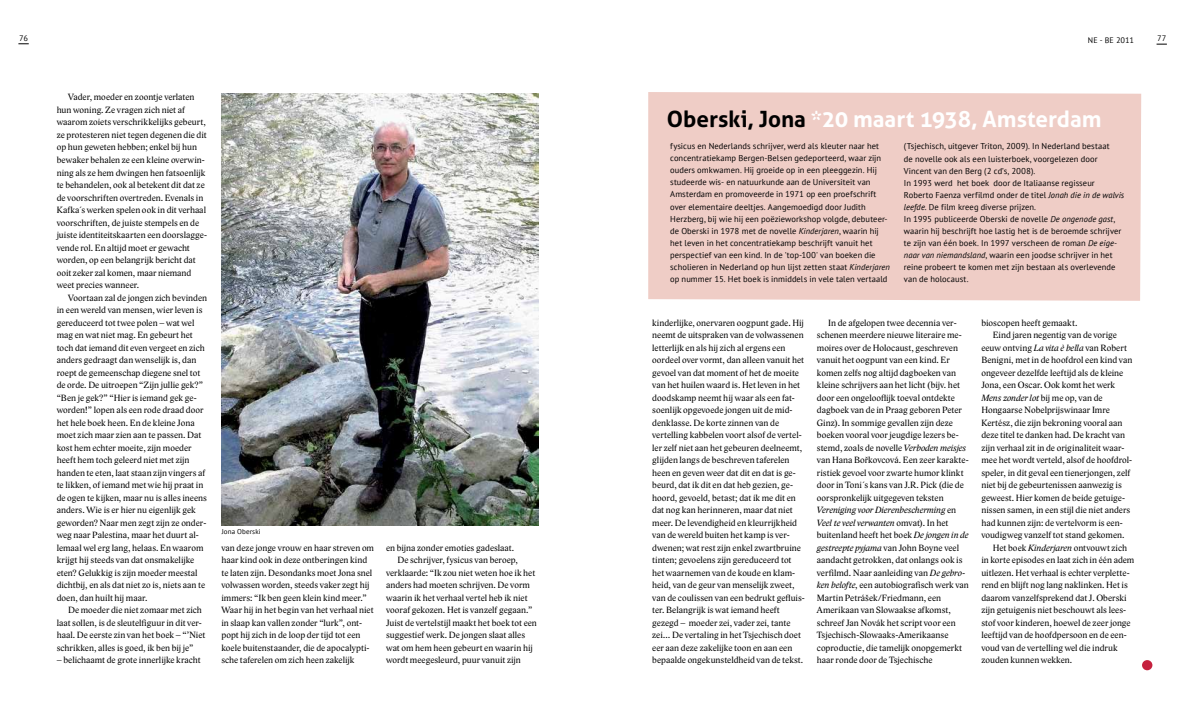
<style>
.page{position:relative;width:1191px;height:709px;background:#fff}
.page>*{position:absolute;margin:0;border:0;box-sizing:border-box;transform-origin:0 0}
.t1{font:700 22.5px "Aller";letter-spacing:-.005em;color:#fff}
.t2{font:9.3px/12.5px "Lido STF";letter-spacing:.005em;color:#000}
.t3{font:italic 9.3px "Lido STF";letter-spacing:-.005em;color:#000}
.t4{font:8.5px/12px "PT Sans";letter-spacing:.005em;color:#000}
.t5{font:8px "PT Sans";letter-spacing:-.01em;color:#000}
.t6{font:7px "PT Sans";letter-spacing:.02em;color:#000}
.s1{color:#000}
.s2{font-style:italic}
.s3{font-style:normal}
</style>
<div class="page">
<div style="left:1142px;top:660px;width:10px;height:10px;background:#c5213e;border-radius:50%"></div>
<div style="left:648px;top:92px;width:493px;height:209px;background:#efcdc6"></div>
<img style="left:221px;top:94px;width:318px;height:431px">
<p class="t5" style="left:19px;top:33px;width:10px">76</p>
<p class="t5" style="left:1087px;top:35px;width:48px">NE - BE 2011</p>
<p class="t5" style="left:1157px;top:33px;width:11px">77</p>
<p class="t2" style="left:57px;top:91px;width:152px;text-indent:11px">Vader, moeder en zoontje verlaten hun woning. Ze vragen zich niet af waarom zoiets verschrikkelijks gebeurt, ze protesteren niet tegen degenen die dit op hun geweten hebben; enkel bij hun bewaker behalen ze een kleine overwin&shy;ning als ze hem dwingen hen fatsoenlijk te behandelen, ook al betekent dit dat ze de voorschriften overtreden. Evenals in Kafka´s werken spelen ook in dit verhaal voorschriften, de juiste stempels en de juiste identiteitskaarten een doorslagge&shy;vende rol. En altijd moet er gewacht worden, op een belangrijk bericht dat ooit zeker zal komen, maar niemand weet precies wanneer.</p>
<p class="t2" style="left:57px;top:291px;width:152px;text-indent:11px">Voortaan zal de jongen zich bevinden in een wereld van mensen, wier leven is gereduceerd tot twee polen – wat wel mag en wat niet mag. En gebeurt het toch dat iemand dit even vergeet en zich anders gedraagt dan wenselijk is, dan roept de gemeenschap diegene snel tot de orde. De uitroepen “Zijn jullie gek?” “Ben je gek?” “Hier is iemand gek ge&shy;worden!” lopen als een rode draad door het hele boek heen. En de kleine Jona moet zich maar zien aan te passen. Dat kost hem echter moeite, zijn moeder heeft hem toch geleerd niet met zijn handen te eten, laat staan zijn vingers af te likken, of iemand met wie hij praat in de ogen te kijken, maar nu is alles ineens anders. Wie is er hier nu eigenlijk gek geworden? Naar men zegt zijn ze onder&shy;weg naar Palestina, maar het duurt al&shy;lemaal wel erg lang, helaas. En waarom krijgt hij steeds van dat onsmakelijke eten? Gelukkig is zijn moeder meestal dichtbij, en als dat niet zo is, niets aan te doen, dan huilt hij maar.</p>
<p class="t2" style="left:57px;top:604px;width:150px;text-indent:11px">De moeder die niet zomaar met zich laat sollen, is de sleutelfiguur in dit ver&shy;haal. De eerste zin van het boek – “’Niet schrikken, alles is goed, ik ben bij je”</p>
<p class="t2" style="left:57px;top:654px;width:145px">– belichaamt de grote innerlijke kracht</p>
<p class="t6" style="left:222px;top:527px;width:40px">Jona Oberski</p>
<p class="t2" style="left:221px;top:541px;width:154px">van deze jonge vrouw en haar streven om haar kind ook in deze ontberingen kind te laten zijn. Desondanks moet Jona snel volwassen worden, steeds vaker zegt hij immers: “Ik ben geen klein kind meer.” Waar hij in het begin van het verhaal niet in slaap kan vallen zonder “lurk”, ont&shy;popt hij zich in de loop der tijd tot een koele buitenstaander, die de apocalypti&shy;sche taferelen om zich heen zakelijk</p>
<p class="t2" style="left:386px;top:541px;width:130px">en bijna zonder emoties gadeslaat.</p>
<p class="t2" style="left:397px;top:554px;width:122px">De schrijver, fysicus van beroep,</p>
<p class="t2" style="left:386px;top:566px;width:151px">verklaarde: “Ik zou niet weten hoe ik het</p>
<p class="t2" style="left:386px;top:579px;width:145px">anders had moeten schrijven. De vorm</p>
<p class="t2" style="left:386px;top:591px;width:143px">waarin ik het verhaal vertel heb ik niet</p>
<p class="t2" style="left:386px;top:604px;width:148px">vooraf gekozen. Het is vanzelf gegaan.”</p>
<p class="t2" style="left:386px;top:616px;width:152px">Juist de vertelstijl maakt het boek tot een</p>
<p class="t2" style="left:386px;top:629px;width:140px">suggestief werk. De jongen slaat alles</p>
<p class="t2" style="left:386px;top:641px;width:148px">wat om hem heen gebeurt en waarin hij</p>
<p class="t2" style="left:386px;top:654px;width:136px">wordt meegesleurd, puur vanuit zijn</p>
<h1 class="t1" style="left:667px;top:105px;width:436px"><span class="s1">Oberski, Jona</span> *20 maart 1938, Amsterdam</h1>
<p class="t4" style="left:670px;top:140px;width:221px">fysicus en Nederlands schrijver, werd als kleuter naar het concentratiekamp Bergen-Belsen gedeporteerd, waar zijn ouders omkwamen. Hij groeide op in een pleeggezin. Hij studeerde wis- en natuurkunde aan de Universiteit van Amsterdam en promoveerde in 1971 op een proefschrift over elementaire deeltjes. Aangemoedigd door Judith Herzberg, bij wie hij een poëzieworkshop volgde, debuteer&shy;de Oberski in 1978 met de novelle <span class="s2">Kinderjaren</span>, waarin hij het leven in het concentratiekamp beschrijft vanuit het perspectief van een kind. In de 'top-100' van boeken die scholieren in Nederland op hun lijst zetten staat <span class="s2">Kinderjaren </span>op nummer 15. Het boek is inmiddels in vele talen vertaald</p>
<p class="t4" style="left:904px;top:140px;width:222px">(Tsjechisch, uitgever Triton, 2009). In Nederland bestaat<br>de novelle ook als een luisterboek, voorgelezen door Vincent van den Berg (2 cd’s, 2008).<br>In 1993 werd het boek door de Italiaanse regisseur Roberto Faenza verfilmd onder de titel <span class="s2">Jonah die in de walvis leefde</span>. De film kreeg diverse prijzen.<br>In 1995 publiceerde Oberski de novelle <span class="s2">De ongenode gast</span>, waarin hij beschrijft hoe lastig het is de beroemde schrijver te zijn van één boek. In 1997 verscheen de roman <span class="s2">De eige&shy;naar van niemandsland</span>, waarin een joodse schrijver in het reine probeert te komen met zijn bestaan als overlevende van de holocaust.</p>
<p class="t2" style="left:817px;top:316px;width:153px;text-indent:11px">In de afgelopen twee decennia ver&shy;schenen meerdere nieuwe literaire me&shy;moires over de Holocaust, geschreven vanuit het oogpunt van een kind. Er komen zelfs nog altijd dagboeken van kleine schrijvers aan het licht (bijv. het door een ongelooflijk toeval ontdekte dagboek van de in Praag geboren Peter Ginz). In sommige gevallen zijn deze boeken vooral voor jeugdige lezers be&shy;stemd, zoals de novelle <span class="s2">Verboden meisjes </span>van Hana Bořkovcová. Een zeer karakte&shy;ristiek gevoel voor zwarte humor klinkt door in Toni´s kans van J.R. Pick (die de oorspronkelijk uitgegeven teksten <span class="s2">Vereniging voor Dierenbescherming</span> en <span class="s2">Veel te veel verwanten</span> omvat). In het buitenland heeft het boek <span class="s2">De jongen in de gestreepte pyjama</span> van John Boyne veel aandacht getrokken, dat onlangs ook is verfilmd. Naar aanleiding van <span class="s2">De gebro&shy;ken belofte</span>, een autobiografisch werk van Martin Petrášek/Friedmann, een Amerikaan van Slowaakse afkomst, schreef Jan Novák het script voor een Tsjechisch-Slowaaks-Amerikaanse coproductie, die tamelijk onopgemerkt haar ronde door de Tsjechische</p>
<p class="t2" style="left:981px;top:316px;width:98px">bioscopen heeft gemaakt.</p>
<p class="t2" style="left:652px;top:316px;width:154px">kinderlijke, onervaren oogpunt gade. Hij neemt de uitspraken van de volwassenen letterlijk en als hij zich al ergens een oordeel over vormt, dan alleen vanuit het gevoel van dat moment of het de moeite van het huilen waard is. Het leven in het doodskamp neemt hij waar als een fat&shy;soenlijk opgevoede jongen uit de mid&shy;denklasse. De korte zinnen van de vertelling kabbelen voort alsof de vertel&shy;ler zelf niet aan het gebeuren deelneemt, glijden langs de beschreven taferelen heen en geven weer dat dit en dat is ge&shy;beurd, dat ik dit en dat heb gezien, ge&shy;hoord, gevoeld, betast; dat ik me dit en dat nog kan herinneren, maar dat niet meer. De levendigheid en kleurrijkheid van de wereld buiten het kamp is ver&shy;dwenen; wat rest zijn enkel zwartbruine tinten; gevoelens zijn gereduceerd tot het waarnemen van de koude en klam&shy;heid, van de geur van menselijk zweet, van de coulissen van een bedrukt gefluis&shy;ter. Belangrijk is wat iemand heeft gezegd – moeder zei, vader zei, tante zei… De vertaling in het Tsjechisch doet eer aan deze zakelijke toon en aan een bepaalde ongekunsteldheid van de tekst.</p>
<p class="t2" style="left:992px;top:329px;width:126px">Eind jaren negentig van de vorige</p>
<p class="t2" style="left:981px;top:341px;width:147px">eeuw ontving <span class="s2">La vita è bella</span> van Robert</p>
<p class="t2" style="left:981px;top:354px;width:152px">Benigni, met in de hoofdrol een kind van</p>
<p class="t2" style="left:981px;top:366px;width:143px">ongeveer dezelfde leeftijd als de kleine</p>
<p class="t2" style="left:981px;top:379px;width:135px">Jona, een Oscar. Ook komt het werk</p>
<p class="t3" style="left:981px;top:393px;width:123px">Mens zonder lot <span class="s3">bij me op, van de</span></p>
<p class="t2" style="left:981px;top:404px;width:130px">Hongaarse Nobelprijswinaar Imre</p>
<p class="t2" style="left:981px;top:416px;width:142px">Kertész, die zijn bekroning vooral aan</p>
<p class="t2" style="left:981px;top:429px;width:145px">deze titel te danken had. De kracht van</p>
<p class="t2" style="left:981px;top:441px;width:145px">zijn verhaal zit in de originaliteit waar-</p>
<p class="t2" style="left:981px;top:454px;width:152px">mee het wordt verteld, alsof de hoofdrol-</p>
<p class="t2" style="left:981px;top:466px;width:150px">speler, in dit geval een tienerjongen, zelf</p>
<p class="t2" style="left:981px;top:479px;width:142px">niet bij de gebeurtenissen aanwezig is</p>
<p class="t2" style="left:981px;top:491px;width:145px">geweest. Hier komen de beide getuige-</p>
<p class="t2" style="left:981px;top:504px;width:150px">nissen samen, in een stijl die niet anders</p>
<p class="t2" style="left:981px;top:516px;width:143px">had kunnen zijn: de vertelvorm is een-</p>
<p class="t2" style="left:981px;top:529px;width:145px">voudigweg vanzelf tot stand gekomen.</p>
<p class="t2" style="left:992px;top:541px;width:136px">Het boek <span class="s2">Kinderjaren</span> ontvouwt zich</p>
<p class="t2" style="left:981px;top:554px;width:154px">in korte episodes en laat zich in één adem</p>
<p class="t2" style="left:981px;top:566px;width:150px">uitlezen. Het verhaal is echter verplette-</p>
<p class="t2" style="left:981px;top:579px;width:148px">rend en blijft nog lang naklinken. Het is</p>
<p class="t2" style="left:981px;top:591px;width:147px">daarom vanzelfsprekend dat J. Oberski</p>
<p class="t2" style="left:981px;top:604px;width:146px">zijn getuigenis niet beschouwt als lees-</p>
<p class="t2" style="left:981px;top:616px;width:151px">stof voor kinderen, hoewel de zeer jonge</p>
<p class="t2" style="left:981px;top:629px;width:147px">leeftijd van de hoofdpersoon en de een-</p>
<p class="t2" style="left:981px;top:641px;width:138px">voud van de vertelling wel die indruk</p>
<p class="t2" style="left:981px;top:654px;width:92px">zouden kunnen wekken.</p>
</div>
